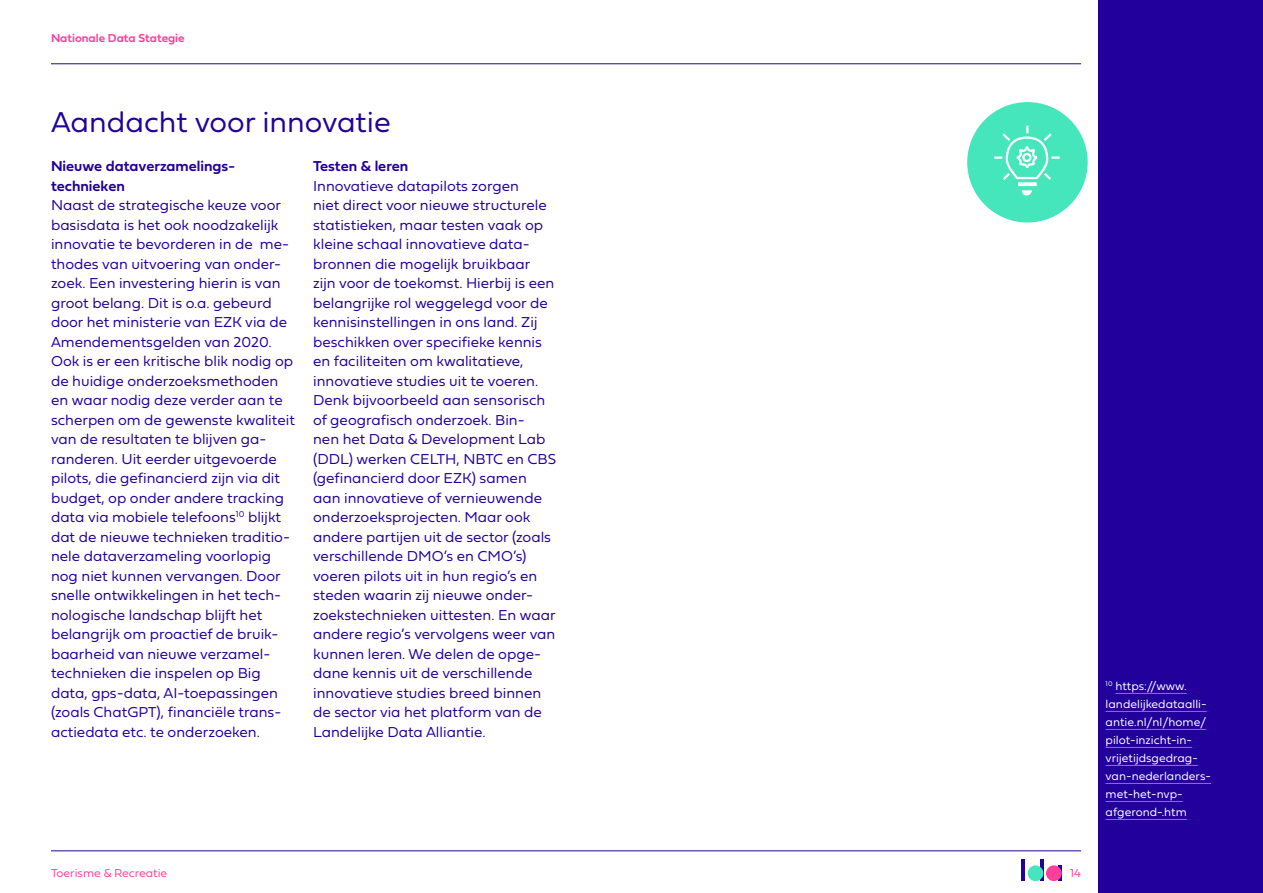
<style>
.page{position:relative;width:1263px;height:893px;background:#fff}
.page>*{position:absolute;margin:0;border:0;box-sizing:border-box;transform-origin:0 0}
.subkop{font:30px "Fieldwork Geo Light";color:#21009c}
.plat{font:15px/19.5px "Fieldwork Geo Light";color:#21009c}
.tussenkopje{font:15px/19.5px "Fieldwork Geo Demibold";color:#21009c}
.bijschrift{font:12px/18px "Fieldwork Geo Light";color:#fff}
.t1{font:12px "Fieldwork Geo Demibold";color:#ff3e9b}
.t2{font:12px "Fieldwork Geo Light";color:#ff3e9b}
</style>
<div class="page">
<hr style="left:51px;top:63px;width:1030px;height:1px;background:#21009c">
<hr style="left:51px;top:850px;width:1030px;height:1px;background:#21009c">
<hr style="left:1022px;top:860px;width:3px;height:21px;background:#21009c">
<hr style="left:1040px;top:860px;width:3px;height:21px;background:#21009c">
<hr style="left:1058px;top:865px;width:4px;height:16px;background:#21009c">
<div style="left:1028px;top:865px;width:15px;height:16px;background:#45e6bc;border-radius:50%"></div>
<div style="left:1046px;top:865px;width:16px;height:16px;background:#ff3e9b;border-radius:50%"></div>
<div style="left:1098px;top:0;width:165px;height:893px;background:#21009c"></div>
<hr style="left:1115px;top:693px;width:71px;height:1px;background:#ff3e9b">
<hr style="left:1106px;top:711px;width:101px;height:1px;background:#ff3e9b">
<hr style="left:1106px;top:729px;width:100px;height:1px;background:#ff3e9b">
<hr style="left:1106px;top:747px;width:86px;height:1px;background:#ff3e9b">
<hr style="left:1106px;top:765px;width:92px;height:1px;background:#ff3e9b">
<hr style="left:1106px;top:783px;width:105px;height:1px;background:#ff3e9b">
<hr style="left:1106px;top:801px;width:77px;height:1px;background:#ff3e9b">
<hr style="left:1106px;top:819px;width:81px;height:1px;background:#ff3e9b">
<div style="left:967px;top:102px;width:121px;height:121px;background:#45e6bc;border-radius:50%"></div>
<svg style="left:1018px;top:182px;width:19px;height:4px"></svg>
<svg style="left:1021px;top:190px;width:11px;height:5px"></svg>
<svg style="left:994px;top:126px;width:66px;height:54px"></svg>
<p class="t1" style="left:51px;top:29px;width:135px">Nationale Data Stategie</p>
<p class="subkop" style="left:51px;top:98px;width:341px">Aandacht voor innovatie</p>
<p class="tussenkopje" style="left:51px;top:156px;width:184px">Nieuwe dataverzamelings&shy;technieken</p>
<p class="plat" style="left:51px;top:195px;width:245px">Naast de strategische keuze voor basisdata is het ook noodzakelijk innovatie te bevorderen in de me&shy;thodes van uitvoering van onder&shy;zoek. Een investering hierin is van groot belang. Dit is o.a. gebeurd door het ministerie van EZK via de Amendementsgelden van 2020.<br>Ook is er een kritische blik nodig op de huidige onderzoeksmethoden en waar nodig deze verder aan te scherpen om de gewenste kwaliteit van de resultaten te blijven ga&shy;randeren. Uit eerder uitgevoerde pilots, die gefinancierd zijn via dit budget, op onder andere tracking data via mobiele telefoons<sup>10</sup> blijkt dat de nieuwe technieken traditio&shy;nele dataverzameling voorlopig nog niet kunnen vervangen. Door snelle ontwikkelingen in het tech&shy;nologische landschap blijft het belangrijk om proactief de bruik&shy;baarheid van nieuwe verzamel&shy;technieken die inspelen op Big data, gps-data, AI-toepassingen (zoals ChatGPT), financiële trans&shy;actiedata etc. te onderzoeken.</p>
<p class="tussenkopje" style="left:313px;top:156px;width:97px">Testen &amp; leren</p>
<p class="plat" style="left:313px;top:175px;width:245px">Innovatieve datapilots zorgen<br>niet direct voor nieuwe structurele statistieken, maar testen vaak op kleine schaal innovatieve data&shy;bronnen die mogelijk bruikbaar zijn voor de toekomst. Hierbij is een belangrijke rol weggelegd voor de kennisinstellingen in ons land. Zij beschikken over specifieke kennis en faciliteiten om kwalitatieve, innovatieve studies uit te voeren.<br>Denk bijvoorbeeld aan sensorisch of geografisch onderzoek. Bin-<br>nen het Data &amp; Development Lab (DDL) werken CELTH, NBTC en CBS (gefinancierd door EZK) samen aan innovatieve of vernieuwende onderzoeksprojecten. Maar ook andere partijen uit de sector (zoals verschillende DMO’s en CMO’s) voeren pilots uit in hun regio’s en steden waarin zij nieuwe onder&shy;zoekstechnieken uittesten. En waar andere regio’s vervolgens weer van kunnen leren. We delen de opge&shy;dane kennis uit de verschillende innovatieve studies breed binnen de sector via het platform van de Landelijke Data Alliantie.</p>
<p class="t2" style="left:51px;top:863px;width:118px">Toerisme &amp; Recreatie</p>
<p class="t2" style="left:1070px;top:863px;width:12px">14</p>
<p class="bijschrift" style="left:1106px;top:677px;width:107px"><sup>10</sup> https://www. landelijkedataalli&shy;antie.nl/nl/home/ pilot-inzicht-in&shy;vrijetijdsgedrag&shy;van-nederlanders&shy;met-het-nvp&shy;afgerond-.htm</p>
</div>
